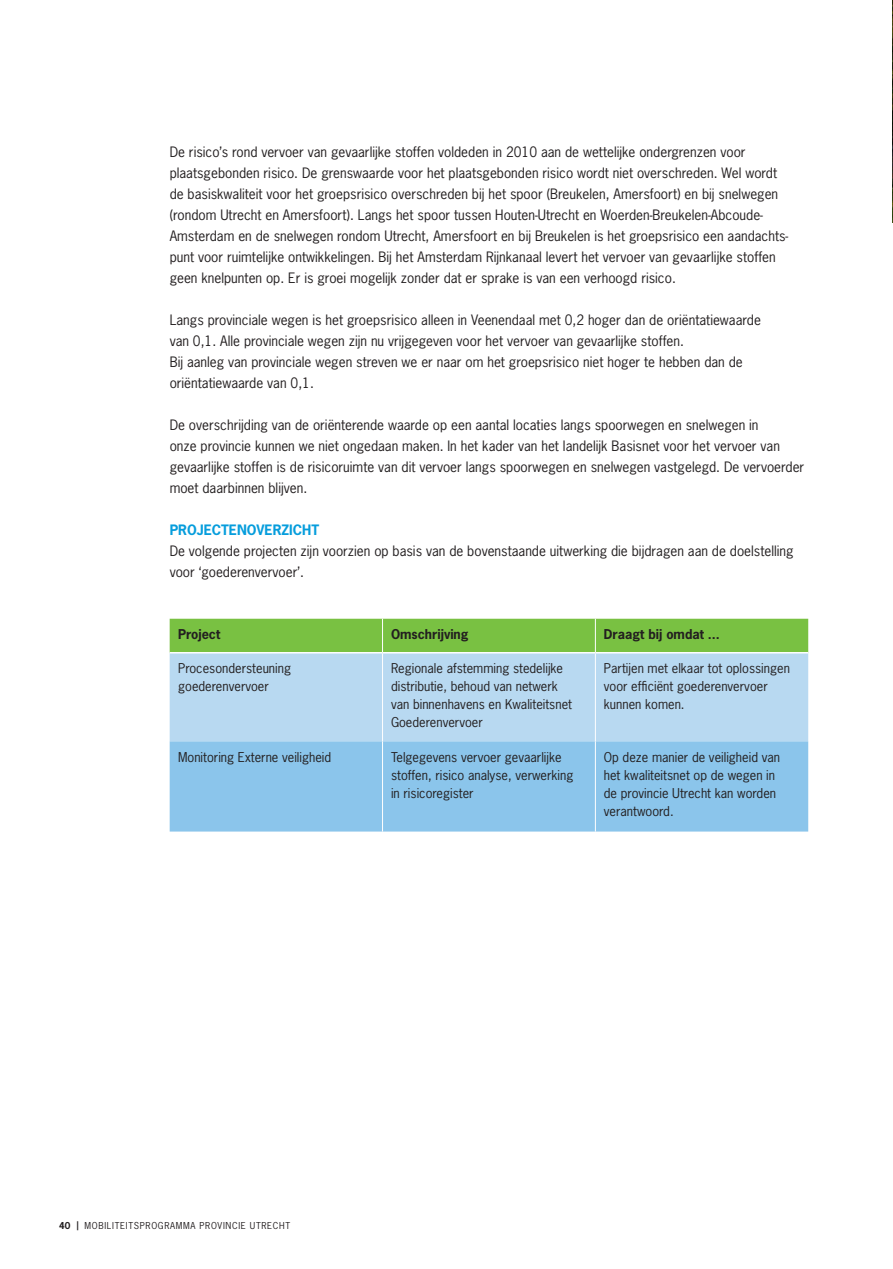
<style>
.page{position:relative;width:893px;height:1269px;background:#fff}
.page>*{position:absolute;margin:0;border:0;box-sizing:border-box;transform-origin:0 0}
.t1{font:13.5px/21px "News Gothic Std";color:#231f20}
.t2{font:700 13.5px "News Gothic Std";color:#069ddc}
.t3{font:12.75px/18px "News Gothic Std";color:#231f20}
.t4{font:700 12.75px "News Gothic Std";color:#231f20}
.t5{font:9px "News Gothic Std";letter-spacing:.075em;color:#231f20}
.s1{font-weight:700}
</style>
<div class="page">
<div style="left:170px;top:618px;width:638px;height:34px;background:#79c142"></div>
<div style="left:170px;top:653px;width:638px;height:88px;background:#b8d9f1"></div>
<div style="left:170px;top:741px;width:638px;height:90px;background:#8bc5eb"></div>
<hr style="left:382px;top:618px;width:1px;height:34px;background:#fff">
<hr style="left:595px;top:618px;width:1px;height:34px;background:#fff">
<hr style="left:382px;top:653px;width:1px;height:88px;background:#fff">
<hr style="left:595px;top:653px;width:1px;height:88px;background:#fff">
<hr style="left:382px;top:741px;width:1px;height:90px;background:#fff">
<hr style="left:595px;top:741px;width:1px;height:90px;background:#fff">
<img style="left:892px;top:0;width:1px;height:223px">
<p class="t1" style="left:170px;top:141px;width:620px">De risico’s rond vervoer van gevaarlijke stoffen voldeden in 2010 aan de wettelijke ondergrenzen voor plaatsgebonden risico. De grenswaarde voor het plaatsgebonden risico wordt niet overschreden. Wel wordt de basiskwaliteit voor het groepsrisico overschreden bij het spoor (Breukelen, Amersfoort) en bij snelwegen (rondom Utrecht en Amersfoort). Langs het spoor tussen Houten-Utrecht en Woerden-Breukelen-Abcoude-Amsterdam en de snelwegen rondom Utrecht, Amersfoort en bij Breukelen is het groepsrisico een aandachts&shy;punt voor ruimtelijke ontwikkelingen. Bij het Amsterdam Rijnkanaal levert het vervoer van gevaarlijke stoffen geen knelpunten op. Er is groei mogelijk zonder dat er sprake is van een verhoogd risico.</p>
<p class="t1" style="left:170px;top:309px;width:593px">Langs provinciale wegen is het groepsrisico alleen in Veenendaal met 0,2 hoger dan de oriëntatiewaarde van 0,1. Alle provinciale wegen zijn nu vrijgegeven voor het vervoer van gevaarlijke stoffen.<br>Bij aanleg van provinciale wegen streven we er naar om het groepsrisico niet hoger te hebben dan de oriëntatiewaarde van 0,1.</p>
<p class="t1" style="left:170px;top:414px;width:636px">De overschrijding van de oriënterende waarde op een aantal locaties langs spoorwegen en snelwegen in<br>onze provincie kunnen we niet ongedaan maken. In het kader van het landelijk Basisnet voor het vervoer van gevaarlijke stoffen is de risicoruimte van dit vervoer langs spoorwegen en snelwegen vastgelegd. De vervoerder moet daarbinnen blijven.</p>
<p class="t2" style="left:170px;top:520px;width:151px">Proj ectenoverzicht</p>
<p class="t1" style="left:170px;top:540px;width:625px">De volgende projecten zijn voorzien op basis van de bovenstaande uitwerking die bijdragen aan de doelstelling voor ‘goederenvervoer’.</p>
<p class="t4" style="left:178px;top:626px;width:44px">Project</p>
<p class="t4" style="left:391px;top:626px;width:79px">Omschrijving</p>
<p class="t4" style="left:604px;top:626px;width:117px">Draagt bij omdat ...</p>
<p class="t3" style="left:178px;top:659px;width:114px">Procesondersteuning goederenvervoer</p>
<p class="t3" style="left:391px;top:659px;width:183px">Regionale afstemming stedelijke distributie, behoud van netwerk van binnenhavens en Kwaliteitsnet<br>Goederenvervoer</p>
<p class="t3" style="left:604px;top:659px;width:187px">Partijen met elkaar tot oplossingen voor efficiënt goederenvervoer kunnen komen.</p>
<p class="t3" style="left:178px;top:748px;width:155px">Monitoring Externe veiligheid</p>
<p class="t3" style="left:391px;top:748px;width:184px">Telgegevens vervoer gevaarlijke stoffen, risico analyse, verwerking in risicoregister</p>
<p class="t3" style="left:604px;top:748px;width:178px">Op deze manier de veiligheid van het kwaliteitsnet op de wegen in de provincie Utrecht kan worden verantwoord.</p>
<p class="t5" style="left:59px;top:1219px;width:233px"><span class="s1">40 |</span> mobiliteitsprogramma provincie utrecht</p>
</div>
